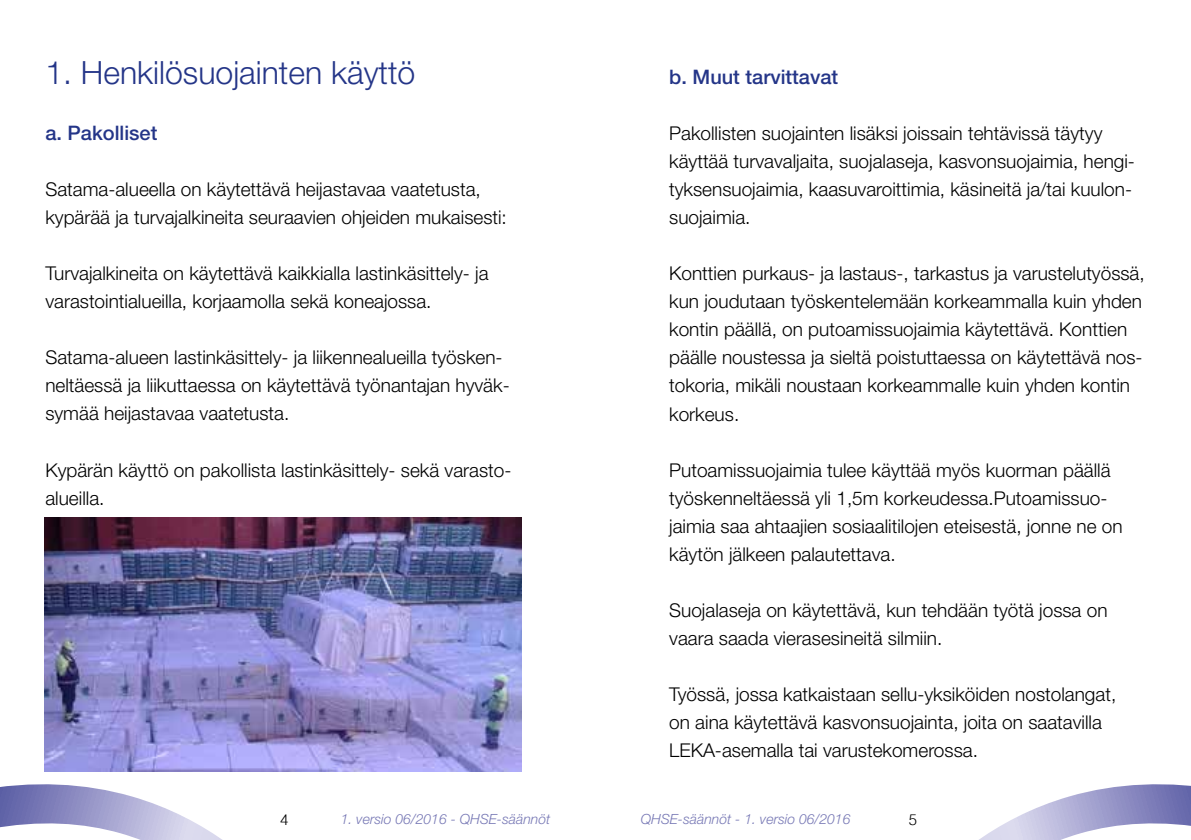
<style>
.page{position:relative;width:1191px;height:840px;background:#fff}
.page>*{position:absolute;margin:0;border:0;box-sizing:border-box;transform-origin:0 0}
.t1{font:300 32px "Helvetica Neue LT Pro";color:#243588}
.t2{font:500 20px "Helvetica Neue LT Pro";color:#243588}
.t3{font:300 19px/28px "Helvetica Neue LT Pro";color:#000}
.t4{font:300 15px "Helvetica";color:#000}
.t5{font:italic 300 14px "Helvetica Neue LT Pro";color:#7778b5}
</style>
<div class="page">
<svg style="left:980px;top:784px;width:211px;height:55px"></svg>
<svg style="left:0;top:684px;width:306px;height:155px"></svg>
<img style="left:45px;top:517px;width:477px;height:254px">
<h1 class="t1" style="left:45px;top:53px;width:371px">1. Henkilösuojainten käyttö</h1>
<p class="t2" style="left:45px;top:121px;width:113px">a. Pakolliset</p>
<p class="t3" style="left:45px;top:175px;width:463px">Satama-alueella on käytettävä heijastavaa vaatetusta, kypärää ja turvajalkineita seuraavien ohjeiden mukaisesti:</p>
<p class="t3" style="left:45px;top:259px;width:445px">Turvajalkineita on käytettävä kaikkialla lastinkäsittely- ja varastointialueilla, korjaamolla sekä koneajossa.</p>
<p class="t3" style="left:45px;top:343px;width:466px">Satama-alueen lastinkäsittely- ja liikennealueilla työsken&shy;neltäessä ja liikuttaessa on käytettävä työnantajan hyväk&shy;symää heijastavaa vaatetusta.</p>
<p class="t3" style="left:45px;top:455px;width:467px">Kypärän käyttö on pakollista lastinkäsittely- sekä varasto&shy;alueilla.</p>
<p class="t2" style="left:669px;top:65px;width:170px">b. Muut tarvittavat</p>
<p class="t3" style="left:669px;top:119px;width:467px">Pakollisten suojainten lisäksi joissain tehtävissä täytyy käyttää turvavaljaita, suojalaseja, kasvonsuojaimia, hengi&shy;tyksensuojaimia, kaasuvaroittimia, käsineitä ja/tai kuulon&shy;suojaimia.</p>
<p class="t3" style="left:669px;top:259px;width:477px">Konttien purkaus- ja lastaus-, tarkastus ja varustelutyössä, kun joudutaan työskentelemään korkeammalla kuin yhden kontin päällä, on putoamissuojaimia käytettävä. Konttien päälle noustessa ja sieltä poistuttaessa on käytettävä nos&shy;tokoria, mikäli noustaan korkeammalle kuin yhden kontin korkeus.</p>
<p class="t3" style="left:669px;top:455px;width:455px">Putoamissuojaimia tulee käyttää myös kuorman päällä työskenneltäessä yli 1,5m korkeudessa.Putoamissuo&shy;jaimia saa ahtaajien sosiaalitilojen eteisestä, jonne ne on käytön jälkeen palautettava.</p>
<p class="t3" style="left:669px;top:595px;width:440px">Suojalaseja on käytettävä, kun tehdään työtä jossa on vaara saada vierasesineitä silmiin.</p>
<p class="t3" style="left:669px;top:679px;width:448px">Työssä, jossa katkaistaan sellu-yksiköiden nostolangat, on aina käytettävä kasvonsuojainta, joita on saatavilla<br>LEKA-asemalla tai varustekomerossa.</p>
<p class="t4" style="left:280px;top:806px;width:10px">4</p>
<p class="t5" style="left:341px;top:810px;width:211px">1. versio 06/2016 - QHSE-säännöt</p>
<p class="t5" style="left:641px;top:810px;width:211px">QHSE-säännöt - 1. versio 06/2016</p>
<p class="t4" style="left:909px;top:806px;width:10px">5</p>
</div>
